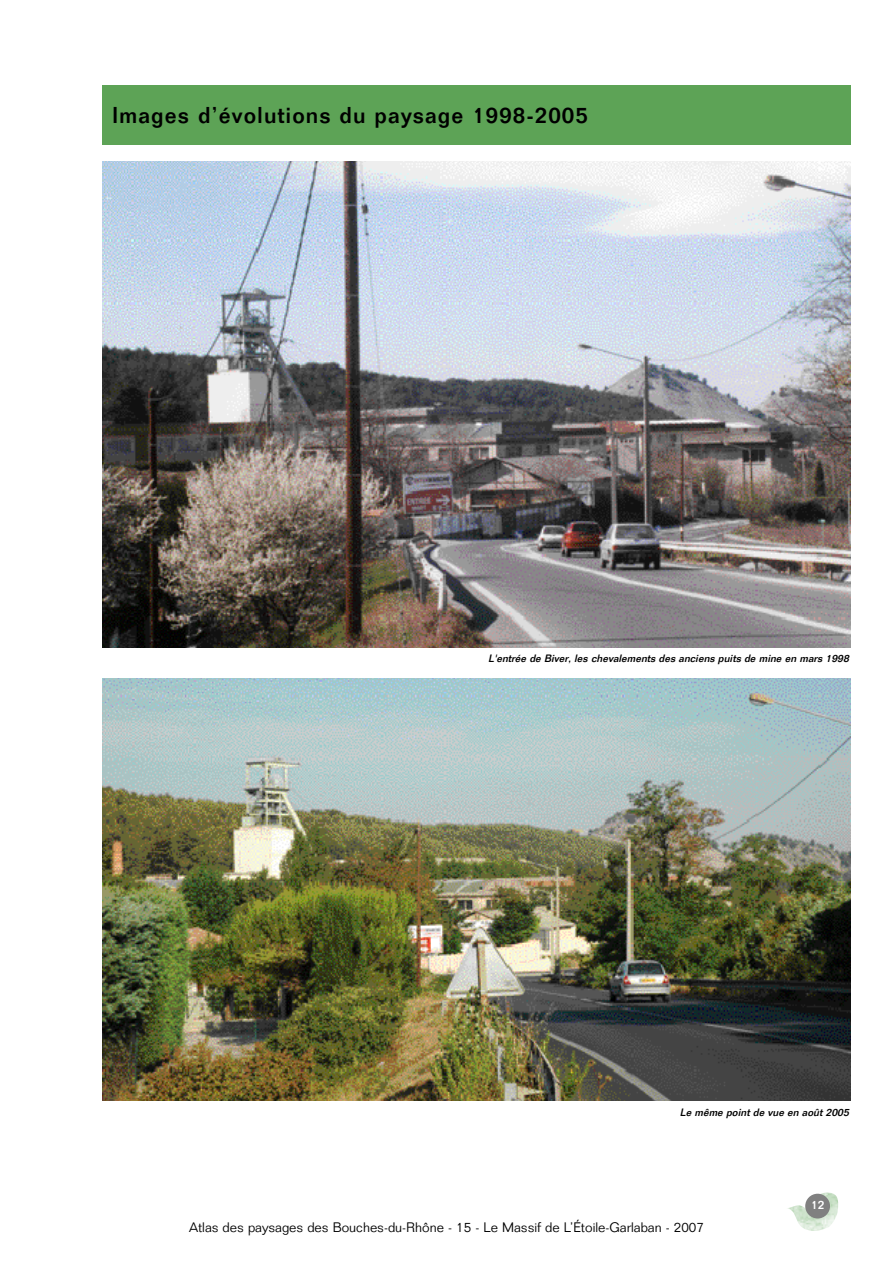
<style>
.page{position:relative;width:893px;height:1263px;background:#fff}
.page>*{position:absolute;margin:0;border:0;box-sizing:border-box;transform-origin:0 0}
.t1{font:500 22.5px "Folio";letter-spacing:.045em;color:#000}
.t2{font:300 13.5px "Folio";color:#000}
.t3{font:500 12px "Folio";color:#fff}
.t4{font:italic 500 10.5px "Folio";color:#000}
</style>
<div class="page">
<img style="left:788px;top:1192px;width:51px;height:39px">
<div style="left:805px;top:1194px;width:25px;height:24px;background:#808080;border-radius:50%"></div>
<div style="left:102px;top:85px;width:748px;height:60px;background:#5da356"></div>
<img style="left:102px;top:162px;width:748px;height:485px">
<img style="left:102px;top:678px;width:748px;height:423px">
<h1 class="t1" style="left:112px;top:107px;width:477px">Images d’évolutions du paysage 1998-2005</h1>
<p class="t4" style="left:488px;top:655px;width:364px">L'entrée de Biver, les chevalements des anciens puits de mine en mars 1998</p>
<p class="t4" style="left:680px;top:1108px;width:173px">Le même point de vue en août 2005</p>
<p class="t2" style="left:189px;top:1222px;width:516px">Atlas des paysages des Bouches-du-Rhône - 15 - Le Massif de L’Étoile-Garlaban - 2007</p>
<p class="t3" style="left:811px;top:1201px;width:15px">12</p>
</div>
